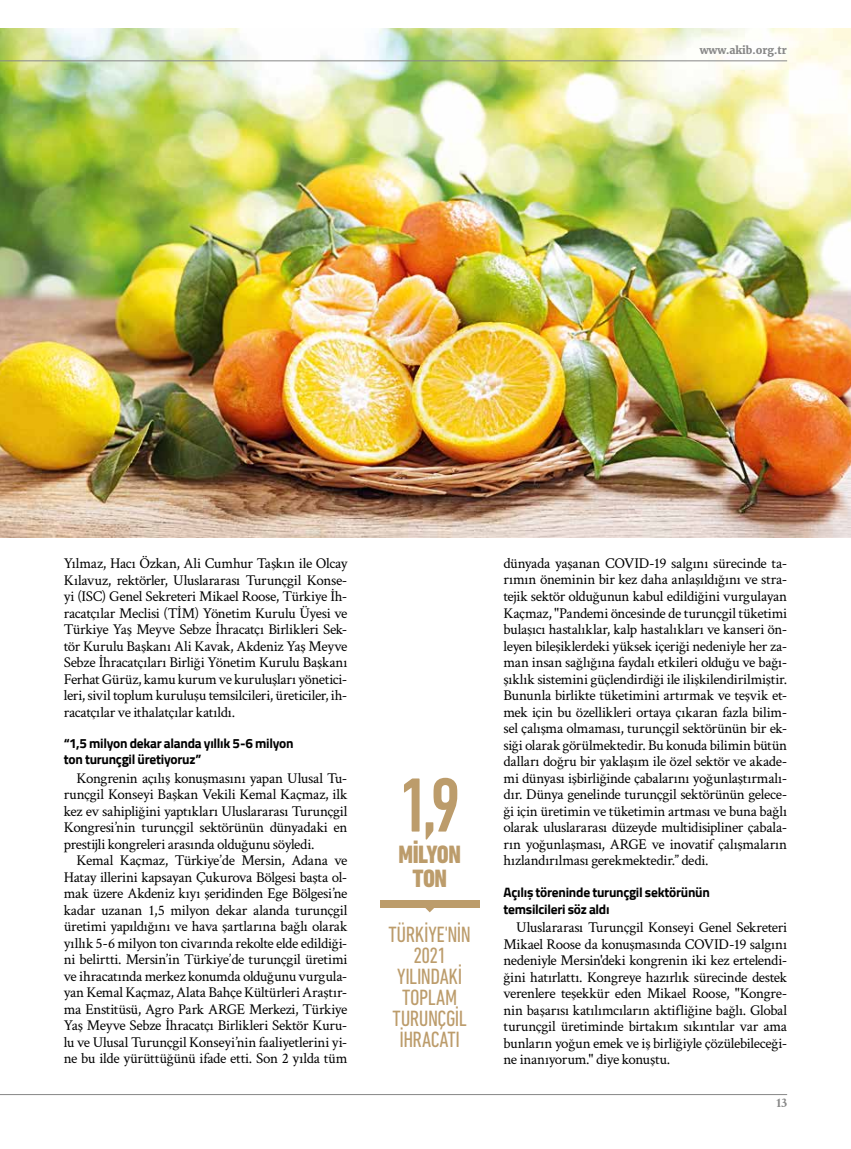
<style>
.page{position:relative;width:851px;height:1149px;background:#fff}
.page>*{position:absolute;margin:0;border:0;box-sizing:border-box;transform-origin:0 0}
.t1{font:500 condensed 78px "DIN Next LT Pro";color:#bc9c6b}
.t2{font:800 condensed 25.5px/24px "DIN Next LT Pro";letter-spacing:-.02em;color:#bc9c6b;text-align:center}
.t3{font:condensed 22.5px/21px "DIN Next LT Pro";letter-spacing:-.02em;color:#bc9c6b;text-align:center}
.t4{font:15px/16.5px "Crimson Text";letter-spacing:-.02em;color:#000;text-align:justify}
.t5{font:700 13.5px/16.5px "Titillium Web";letter-spacing:-.02em;color:#000}
.t6{font:700 13.5px "Crimson Text";color:#878787}
.t7{font:900 10.5px "Merriweather";color:#878787}
</style>
<div class="page">
<hr style="left:0;top:1093px;width:787px;height:1px;background:#878787">
<img style="left:0;top:29px;width:850px;height:508px">
<div style="left:380px;top:899px;width:99px;height:7px;background:#bc9c6b"></div>
<svg style="left:423px;top:899px;width:13px;height:13px"></svg>
<hr style="left:0;top:60px;width:787px;height:1px;background:#878787">
<p class="t7" style="left:699px;top:43px;width:89px">www.akib.org.tr</p>
<p class="t4" style="left:64px;top:554px;width:285px">Yılmaz, Hacı Özkan, Ali Cumhur Taşkın ile Olcay Kılavuz, rektörler, Uluslararası Turunçgil Konse&shy;yi (ISC) Genel Sekreteri Mikael Roose, Türkiye İh&shy;racatçılar Meclisi (TİM) Yönetim Kurulu Üyesi ve Türkiye Yaş Meyve Sebze İhracatçı Birlikleri Sek&shy;tör Kurulu Başkanı Ali Kavak, Akdeniz Yaş Meyve Sebze İhracatçıları Birliği Yönetim Kurulu Başkanı Ferhat Gürüz, kamu kurum ve kuruluşları yönetici&shy;leri, sivil toplum kuruluşu temsilcileri, üreticiler, ih&shy;racatçılar ve ithalatçılar katıldı.</p>
<p class="t5" style="left:64px;top:733px;width:231px">“1,5 milyon dekar alanda yıllık 5-6 milyon ton turunçgil üretiyoruz”</p>
<p class="t4" style="left:64px;top:768px;width:285px;text-indent:13px">Kongrenin açılış konuşmasını yapan Ulusal Tu&shy;runçgil Konseyi Başkan Vekili Kemal Kaçmaz, ilk kez ev sahipliğini yaptıkları Uluslararası Turunçgil Kongresi’nin turunçgil sektörünün dünyadaki en prestijli kongreleri arasında olduğunu söyledi.</p>
<p class="t4" style="left:64px;top:851px;width:285px;text-indent:13px">Kemal Kaçmaz, Türkiye’de Mersin, Adana ve Hatay illerini kapsayan Çukurova Bölgesi başta ol&shy;mak üzere Akdeniz kıyı şeridinden Ege Bölgesi’ne kadar uzanan 1,5 milyon dekar alanda turunçgil üretimi yapıldığını ve hava şartlarına bağlı olarak yıllık 5-6 milyon ton civarında rekolte elde edildiği&shy;ni belirtti. Mersin’in Türkiye’de turunçgil üretimi ve ihracatında merkez konumda olduğunu vurgula&shy;yan Kemal Kaçmaz, Alata Bahçe Kültürleri Araştır&shy;ma Enstitüsü, Agro Park ARGE Merkezi, Türkiye Yaş Meyve Sebze İhracatçı Birlikleri Sektör Kuru&shy;lu ve Ulusal Turunçgil Konseyi’nin faaliyetlerini yi&shy;ne bu ilde yürüttüğünü ifade etti. Son 2 yılda tüm</p>
<h1 class="t1" style="left:398px;top:761px;width:64px">1,9</h1>
<h2 class="t2" style="left:398px;top:842px;width:64px">MİLYON<br>TON</h2>
<h3 class="t3" style="left:388px;top:923px;width:84px">TÜRKİYE'NİN<br>2021<br>YILINDAKİ<br>TOPLAM<br>TURUNÇGIL<br>İHRACATI</h3>
<p class="t4" style="left:503px;top:554px;width:285px">dünyada yaşanan COVID-19 salgını sürecinde ta&shy;rımın öneminin bir kez daha anlaşıldığını ve stra&shy;tejik sektör olduğunun kabul edildiğini vurgulayan Kaçmaz, "Pandemi öncesinde de turunçgil tüketimi bulaşıcı hastalıklar, kalp hastalıkları ve kanseri ön&shy;leyen bileşiklerdeki yüksek içeriği nedeniyle her za&shy;man insan sağlığına faydalı etkileri olduğu ve bağı&shy;şıklık sistemini güçlendirdiği ile ilişkilendirilmiştir.<br>Bununla birlikte tüketimini artırmak ve teşvik et&shy;mek için bu özellikleri ortaya çıkaran fazla bilim&shy;sel çalışma olmaması, turunçgil sektörünün bir ek&shy;siği olarak görülmektedir. Bu konuda bilimin bütün dalları doğru bir yaklaşım ile özel sektör ve akade&shy;mi dünyası işbirliğinde çabalarını yoğunlaştırmalı&shy;dır. Dünya genelinde turunçgil sektörünün gelece&shy;ği için üretimin ve tüketimin artması ve buna bağlı olarak uluslararası düzeyde multidisipliner çabala&shy;rın yoğunlaşması, ARGE ve inovatif çalışmaların hızlandırılması gerekmektedir.” dedi.</p>
<p class="t5" style="left:503px;top:883px;width:208px">Açılış töreninde turunçgil sektörünün temsilcileri söz aldı</p>
<p class="t4" style="left:503px;top:918px;width:285px;text-indent:13px">Uluslararası Turunçgil Konseyi Genel Sekreteri Mikael Roose da konuşmasında COVID-19 salgını nedeniyle Mersin'deki kongrenin iki kez ertelendi&shy;ğini hatırlattı. Kongreye hazırlık sürecinde destek verenlere teşekkür eden Mikael Roose, "Kongre&shy;nin başarısı katılımcıların aktifliğine bağlı. Global turunçgil üretiminde birtakım sıkıntılar var ama bunların yoğun emek ve iş birliğiyle çözülebileceği&shy;ne inanıyorum." diye konuştu.</p>
<p class="t6" style="left:776px;top:1094px;width:12px">13</p>
</div>
